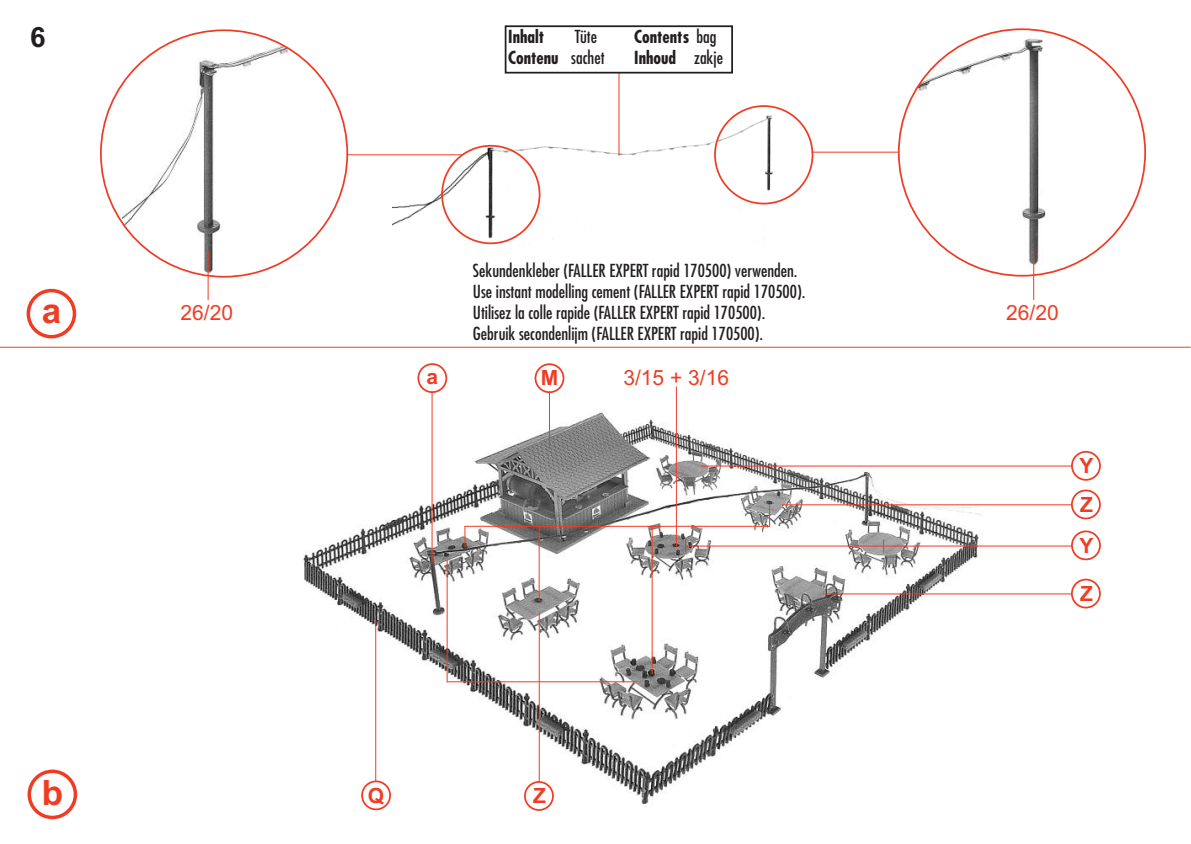
<style>
.page{position:relative;width:1191px;height:844px;background:#fff}
.page>*{position:absolute;margin:0;border:0;box-sizing:border-box;transform-origin:0 0}
.t1{font:700 35px "Arial";color:#ef3c25}
.t2{font:700 28px "Arial";color:#231f20}
.t3{font:21px "Arial";color:#ef3c25}
.t4{font:700 21px "Arial";color:#ef3c25}
.t5{font:condensed 17.5px/21px "Futura Std";color:#231f20}
.t6{font:700 condensed 17.5px "Futura Std";color:#231f20}
.s1{font-weight:400}
</style>
<div class="page">
<hr style="left:0;top:347px;width:1190px;height:1px;background:#ef3c25">
<img style="left:303px;top:403px;width:682px;height:408px">
<img style="left:392px;top:110px;width:378px;height:135px">
<svg style="left:100px;top:29px;width:248px;height:248px"></svg>
<svg style="left:441px;top:145px;width:99px;height:99px"></svg>
<svg style="left:714px;top:105px;width:99px;height:99px"></svg>
<svg style="left:898px;top:28px;width:248px;height:248px"></svg>
<hr style="left:676px;top:386px;width:1px;height:161px;background:#ef3c25">
<hr style="left:549px;top:391px;width:1px;height:58px;background:#ef3c25">
<hr style="left:431px;top:391px;width:1px;height:172px;background:#ef3c25">
<hr style="left:701px;top:465px;width:371px;height:1px;background:#ef3c25">
<hr style="left:464px;top:525px;width:306px;height:1px;background:#ef3c25">
<svg style="left:464px;top:526px;width:1px;height:21px"></svg>
<hr style="left:539px;top:526px;width:1px;height:74px;background:#ef3c25">
<hr style="left:651px;top:526px;width:1px;height:148px;background:#ef3c25">
<svg style="left:769px;top:505px;width:1px;height:21px"></svg>
<hr style="left:375px;top:619px;width:1px;height:162px;background:#ef3c25">
<hr style="left:539px;top:611px;width:1px;height:170px;background:#ef3c25">
<hr style="left:447px;top:681px;width:190px;height:1px;background:#ef3c25">
<hr style="left:447px;top:559px;width:1px;height:123px;background:#ef3c25">
<hr style="left:618px;top:72px;width:1px;height:83px;background:#ef3c25">
<hr style="left:347px;top:154px;width:115px;height:1px;background:#ef3c25">
<hr style="left:811px;top:152px;width:87px;height:1px;background:#ef3c25">
<hr style="left:208px;top:250px;width:1px;height:50px;background:#ef3c25">
<hr style="left:1033px;top:250px;width:1px;height:50px;background:#ef3c25">
<svg style="left:534px;top:363px;width:30px;height:30px"></svg>
<svg style="left:361px;top:780px;width:30px;height:30px"></svg>
<svg style="left:1071px;top:451px;width:29px;height:29px"></svg>
<hr style="left:686px;top:545px;width:386px;height:1px;background:#ef3c25">
<hr style="left:823px;top:593px;width:248px;height:1px;background:#ef3c25">
<svg style="left:1071px;top:530px;width:29px;height:30px"></svg>
<svg style="left:524px;top:780px;width:30px;height:30px"></svg>
<svg style="left:685px;top:539px;width:1px;height:13px"></svg>
<svg style="left:883px;top:539px;width:1px;height:13px"></svg>
<svg style="left:1071px;top:578px;width:29px;height:30px"></svg>
<hr style="left:782px;top:504px;width:289px;height:1px;background:#ef3c25">
<svg style="left:1071px;top:489px;width:29px;height:30px"></svg>
<svg style="left:27px;top:289px;width:49px;height:49px"></svg>
<svg style="left:28px;top:769px;width:49px;height:50px"></svg>
<svg style="left:417px;top:363px;width:30px;height:30px"></svg>
<div style="left:505px;top:25px;width:228px;height:48px;border:2px solid #231f20"></div>
<h2 class="t2" style="left:30px;top:21px;width:17px">6</h2>
<h1 class="t1" style="left:42px;top:290px;width:21px">a</h1>
<h1 class="t1" style="left:42px;top:772px;width:23px">b</h1>
<p class="t6" style="left:508px;top:29px;width:37px">Inhalt</p>
<p class="t5" style="left:575px;top:27px;width:24px">Tüte</p>
<p class="t6" style="left:634px;top:29px;width:84px">Contents <span class="s1">bag</span></p>
<p class="t6" style="left:508px;top:50px;width:98px">Contenu <span class="s1">sachet</span></p>
<p class="t6" style="left:634px;top:50px;width:90px">Inhoud <span class="s1">zakje</span></p>
<p class="t5" style="left:473px;top:261px;width:334px">Sekundenkleber (FALLER EXPERT rapid 170500) verwenden.<br>Use instant modelling cement (FALLER EXPERT rapid 170500).<br>Utilisez la colle rapide (FALLER EXPERT rapid 170500).<br>Gebruik secondenlijm (FALLER EXPERT rapid 170500).</p>
<p class="t3" style="left:181px;top:300px;width:54px">26/20</p>
<p class="t3" style="left:1006px;top:300px;width:54px">26/20</p>
<p class="t4" style="left:426px;top:364px;width:13px">a</p>
<p class="t4" style="left:541px;top:366px;width:19px">M</p>
<p class="t3" style="left:623px;top:365px;width:107px">3/15 + 3/16</p>
<p class="t4" style="left:1079px;top:453px;width:16px">Y</p>
<p class="t4" style="left:1080px;top:492px;width:14px">Z</p>
<p class="t4" style="left:1079px;top:533px;width:16px">Y</p>
<p class="t4" style="left:1080px;top:581px;width:14px">Z</p>
<p class="t4" style="left:368px;top:782px;width:18px">Q</p>
<p class="t4" style="left:533px;top:783px;width:14px">Z</p>
</div>
